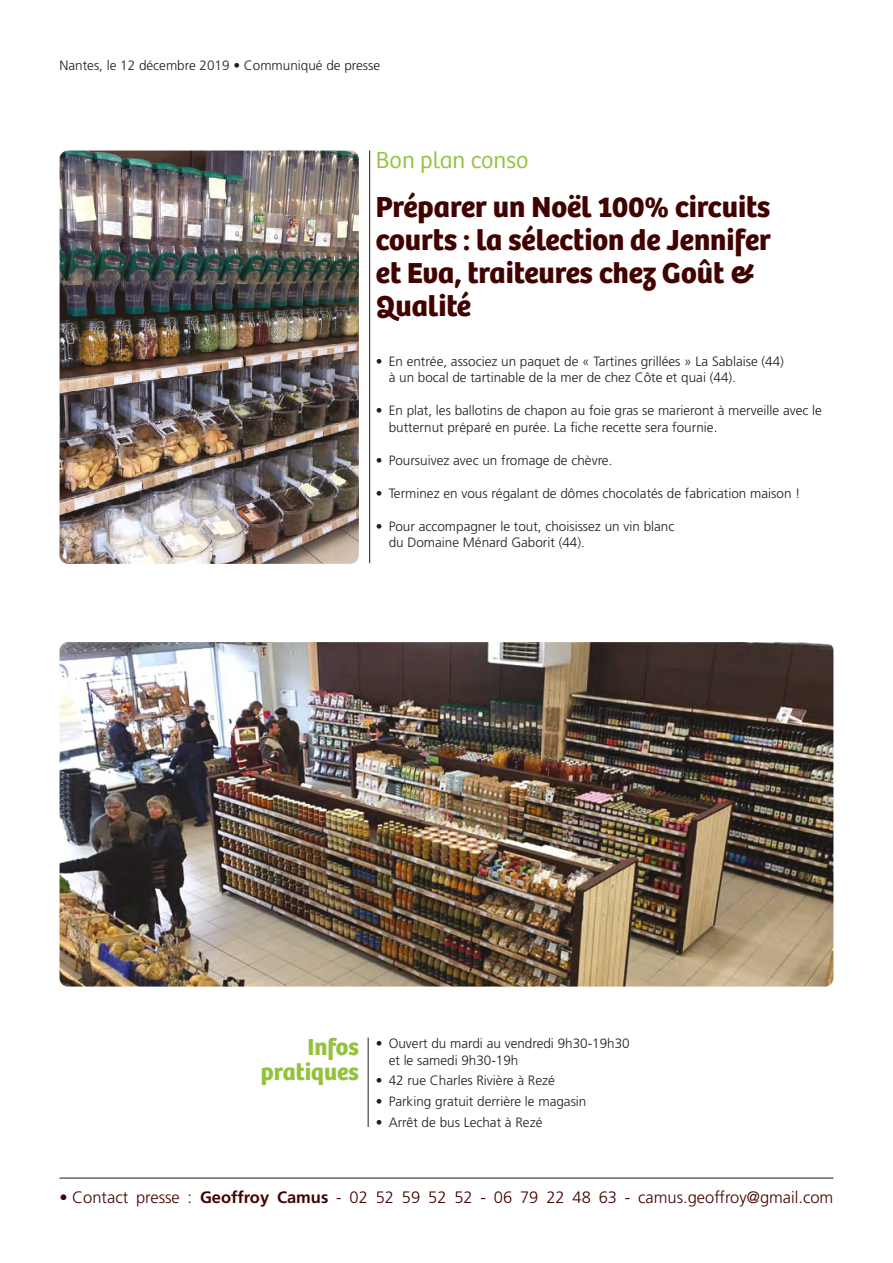
<style>
.page{position:relative;width:893px;height:1263px;background:#fff}
.page>*{position:absolute;margin:0;border:0;box-sizing:border-box;transform-origin:0 0}
.t1{font:700 30px/33px "Bree";color:#410300}
.t2{font:700 24px/25.5px "Bree";color:#94c23d;text-align:right}
.t3{font:300 24px "Bree";color:#94c23d}
.t4{font:300 16.5px "Frutiger";color:#410300}
.t5{font:300 13.5px/16.5px "Frutiger";color:#1d1d1b}
.s1{font-weight:700}
</style>
<div class="page">
<hr style="left:60px;top:1178px;width:773px;height:1px;background:#1d1d1b">
<hr style="left:368px;top:1037px;width:1px;height:90px;background:#1d1d1b">
<img style="left:60px;top:642px;width:773px;height:344px">
<img style="left:60px;top:151px;width:299px;height:413px">
<hr style="left:369px;top:151px;width:1px;height:412px;background:#1d1d1b">
<p class="t5" style="left:60px;top:57px;width:322px">Nantes, le 12 décembre 2019 • Communiqué de presse</p>
<h2 class="t3" style="left:376px;top:146px;width:154px">Bon plan conso</h2>
<h1 class="t1" style="left:376px;top:191px;width:396px">Préparer un Noël 100% circuits courts : la sélection de Jennifer et Eva, traiteures chez Goût &amp;<br>Qualité</h1>
<p class="t5" style="left:389px;top:353px;width:397px;text-indent:-13px">• En entrée, associez un paquet de « Tartines grillées » La Sablaise (44) à un bocal de tartinable de la mer de chez Côte et quai (44).</p>
<p class="t5" style="left:389px;top:402px;width:435px;text-indent:-13px">• En plat, les ballotins de chapon au foie gras se marieront à merveille avec le butternut préparé en purée. La fiche recette sera fournie.</p>
<p class="t5" style="left:376px;top:452px;width:238px">• Poursuivez avec un fromage de chèvre.</p>
<p class="t5" style="left:376px;top:485px;width:426px">• Terminez en vous régalant de dômes chocolatés de fabrication maison !</p>
<p class="t5" style="left:389px;top:518px;width:287px;text-indent:-13px">• Pour accompagner le tout, choisissez un vin blanc du Domaine Ménard Gaborit (44).</p>
<h2 class="t2" style="left:261px;top:1034px;width:99px">Infos pratiques</h2>
<p class="t5" style="left:389px;top:1035px;width:243px;text-indent:-13px">• Ouvert du mardi au vendredi 9h30-19h30 et le samedi 9h30-19h</p>
<p class="t5" style="left:376px;top:1072px;width:181px">• 42 rue Charles Rivière à Rezé</p>
<p class="t5" style="left:376px;top:1093px;width:212px">• Parking gratuit derrière le magasin</p>
<p class="t5" style="left:376px;top:1114px;width:168px">• Arrêt de bus Lechat à Rezé</p>
<p class="t4" style="left:60px;top:1188px;width:775px">• Contact presse : <span class="s1">Geoffroy Camus</span> - 02 52 59 52 52 - 06 79 22 48 63 - camus.geoffroy@gmail.com</p>
</div>
